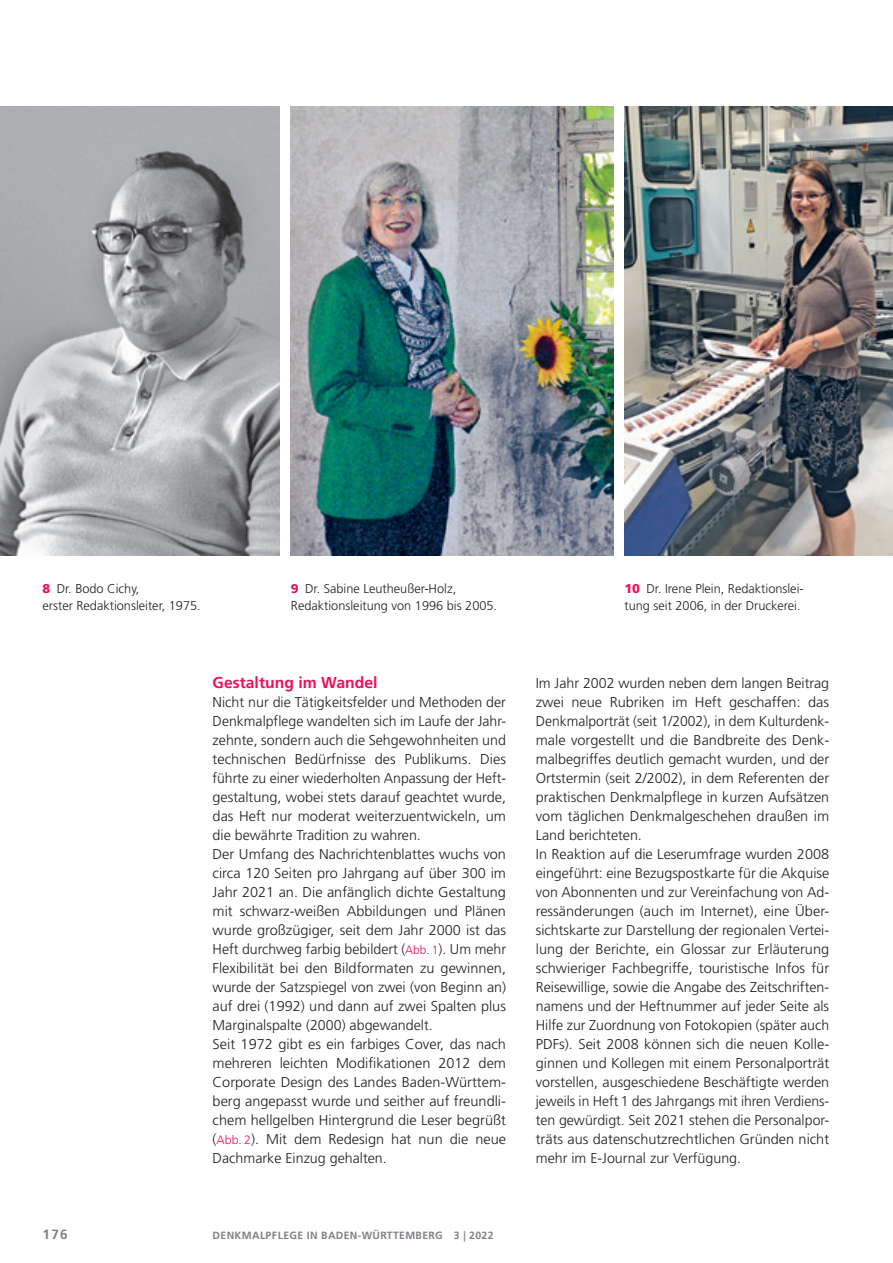
<style>
.page{position:relative;width:893px;height:1263px;background:#fff}
.page>*{position:absolute;margin:0;border:0;box-sizing:border-box;transform-origin:0 0}
.t1{font:700 15.75px "Frutiger LT";color:#ee1059}
.t2{font:300 14.25px/19px "Frutiger LT";color:#231f20}
.t3{font:700 13.5px "Frutiger LT";color:#808285}
.t4{font:300 12.75px/17.2px "Frutiger LT";color:#231f20}
.t5{font:700 10.5px "Frutiger LT";letter-spacing:.03em;color:#808285}
.s1{font-weight:900;color:#ee1059}
.s2{font-family:"Frutiger";font-size:12.15px;color:#ee1059}
</style>
<div class="page">
<img style="left:624px;top:106px;width:269px;height:449px">
<img style="left:0;top:106px;width:280px;height:449px">
<img style="left:291px;top:106px;width:322px;height:449px">
<p class="t4" style="left:43px;top:580px;width:160px"><span class="s1">8</span> Dr. Bodo Cichy,<br>erster Redaktionsleiter, 1975.</p>
<p class="t4" style="left:291px;top:580px;width:208px"><span class="s1">9</span> Dr. Sabine Leutheußer-Holz,<br>Redaktionsleitung von 1996 bis 2005.</p>
<p class="t1" style="left:213px;top:673px;width:166px">Gestaltung im Wandel</p>
<p class="t2" style="left:213px;top:693px;width:295px">Nicht nur die Tätigkeitsfelder und Methoden der Denkmalpflege wandelten sich im Laufe der Jahr&shy;zehnte, sondern auch die Sehgewohnheiten und technischen Bedürfnisse des Publikums. Dies führte zu einer wiederholten Anpassung der Heft&shy;gestaltung, wobei stets darauf geachtet wurde, das Heft nur moderat weiterzuentwickeln, um die bewährte Tradition zu wahren.<br>Der Umfang des Nachrichtenblattes wuchs von circa 120 Seiten pro Jahrgang auf über 300 im Jahr 2021 an. Die anfänglich dichte Gestaltung mit schwarz-weißen Abbildungen und Plänen wurde großzügiger, seit dem Jahr 2000 ist das Heft durchweg farbig bebildert (<span class="s2">Abb. 1</span>). Um mehr Flexibilität bei den Bildformaten zu gewinnen, wurde der Satzspiegel von zwei (von Beginn an) auf drei (1992) und dann auf zwei Spalten plus Marginalspalte (2000) abgewandelt.<br>Seit 1972 gibt es ein farbiges Cover, das nach mehreren leichten Modifikationen 2012 dem Corporate Design des Landes Baden-Württem&shy;berg angepasst wurde und seither auf freundli&shy;chem hellgelben Hintergrund die Leser begrüßt (<span class="s2">Abb. 2</span>). Mit dem Redesign hat nun die neue Dachmarke Einzug gehalten.</p>
<p class="t3" style="left:43px;top:1226px;width:27px">176</p>
<p class="t5" style="left:213px;top:1229px;width:282px">DENKMALPFLEGE IN BADEN-WÜRTTEMBERG 3 | 2022</p>
<p class="t4" style="left:624px;top:580px;width:181px"><span class="s1">10</span> Dr. Irene Plein, Redaktionslei&shy;tung seit 2006, in der Druckerei.</p>
<p class="t2" style="left:536px;top:674px;width:295px">Im Jahr 2002 wurden neben dem langen Beitrag zwei neue Rubriken im Heft geschaffen: das Denkmalporträt (seit 1/2002), in dem Kulturdenk&shy;male vorgestellt und die Bandbreite des Denk&shy;malbegriffes deutlich gemacht wurden, und der Ortstermin (seit 2/2002), in dem Referenten der praktischen Denkmalpflege in kurzen Aufsätzen vom täglichen Denkmalgeschehen draußen im Land berichteten.<br>In Reaktion auf die Leserumfrage wurden 2008 eingeführt: eine Bezugspostkarte für die Akquise von Abonnenten und zur Vereinfachung von Ad&shy;ressänderungen (auch im Internet), eine Über&shy;sichtskarte zur Darstellung der regionalen Vertei&shy;lung der Berichte, ein Glossar zur Erläuterung schwieriger Fachbegriffe, touristische Infos für Reisewillige, sowie die Angabe des Zeitschriften&shy;namens und der Heftnummer auf jeder Seite als Hilfe zur Zuordnung von Fotokopien (später auch PDFs). Seit 2008 können sich die neuen Kolle&shy;ginnen und Kollegen mit einem Personalporträt vorstellen, ausgeschiedene Beschäftigte werden jeweils in Heft 1 des Jahrgangs mit ihren Verdiens&shy;ten gewürdigt. Seit 2021 stehen die Personalpor&shy;träts aus datenschutzrechtlichen Gründen nicht mehr im E-Journal zur Verfügung.</p>
</div>
